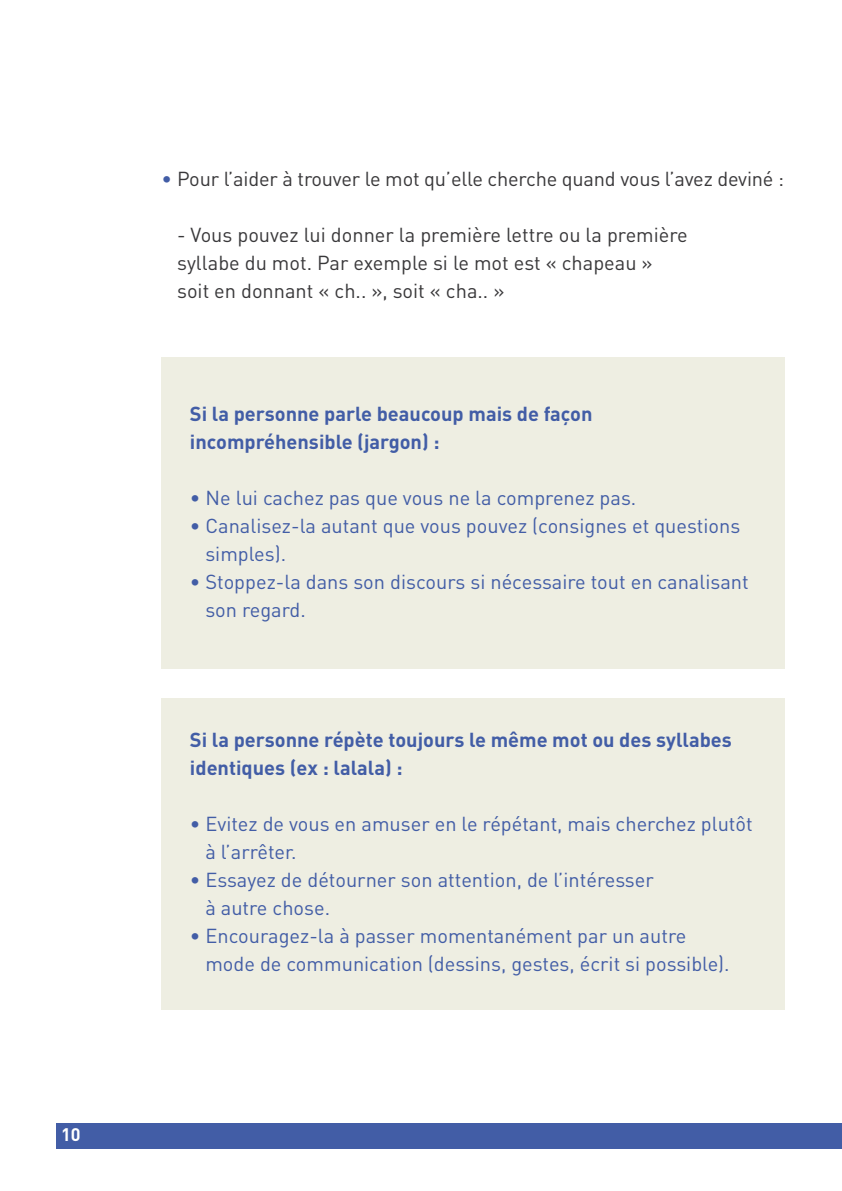
<style>
.page{position:relative;width:842px;height:1191px;background:#fff}
.page>*{position:absolute;margin:0;border:0;box-sizing:border-box;transform-origin:0 0}
.t1{font:20px/28px "DIN";color:#425da6}
.t2{font:20px/28px "DIN";color:#39383a}
.t3{font:700 20px/28px "DIN";color:#425da6}
.t4{font:700 18px "DIN";color:#fff}
.s1{color:#425da6}
</style>
<div class="page">
<div style="left:162px;top:357px;width:623px;height:312px;background:#eeeee2"></div>
<div style="left:162px;top:697px;width:623px;height:312px;background:#eeeee2"></div>
<div style="left:57px;top:1123px;width:785px;height:25px;background:#425da6"></div>
<p class="t4" style="left:61px;top:1124px;width:21px">10</p>
<p class="t2" style="left:162px;top:165px;width:624px"><span class="s1">•</span> Pour l’aider à trouver le mot qu’elle cherche quand vous l’avez deviné :</p>
<p class="t2" style="left:177px;top:221px;width:512px">- Vous pouvez lui donner la première lettre ou la première syllabe du mot. Par exemple si le mot est « chapeau » soit en donnant « ch.. », soit « cha.. »</p>
<p class="t3" style="left:190px;top:400px;width:404px">Si la personne parle beaucoup mais de façon incompréhensible (jargon) :</p>
<p class="t1" style="left:190px;top:484px;width:448px">• Ne lui cachez pas que vous ne la comprenez pas.</p>
<p class="t1" style="left:205px;top:512px;width:536px;text-indent:-15px">• Canalisez-la autant que vous pouvez (consignes et questions simples).</p>
<p class="t1" style="left:205px;top:568px;width:545px;text-indent:-15px">• Stoppez-la dans son discours si nécessaire tout en canalisant son regard.</p>
<p class="t3" style="left:190px;top:726px;width:543px">Si la personne répète toujours le même mot ou des syllabes identiques (ex : lalala) :</p>
<p class="t1" style="left:205px;top:810px;width:549px;text-indent:-15px">• Evitez de vous en amuser en le répétant, mais cherchez plutôt à l’arrêter.</p>
<p class="t1" style="left:205px;top:866px;width:450px;text-indent:-15px">• Essayez de détourner son attention, de l’intéresser à autre chose.</p>
<p class="t1" style="left:205px;top:922px;width:526px;text-indent:-15px">• Encouragez-la à passer momentanément par un autre mode de communication (dessins, gestes, écrit si possible).</p>
</div>
